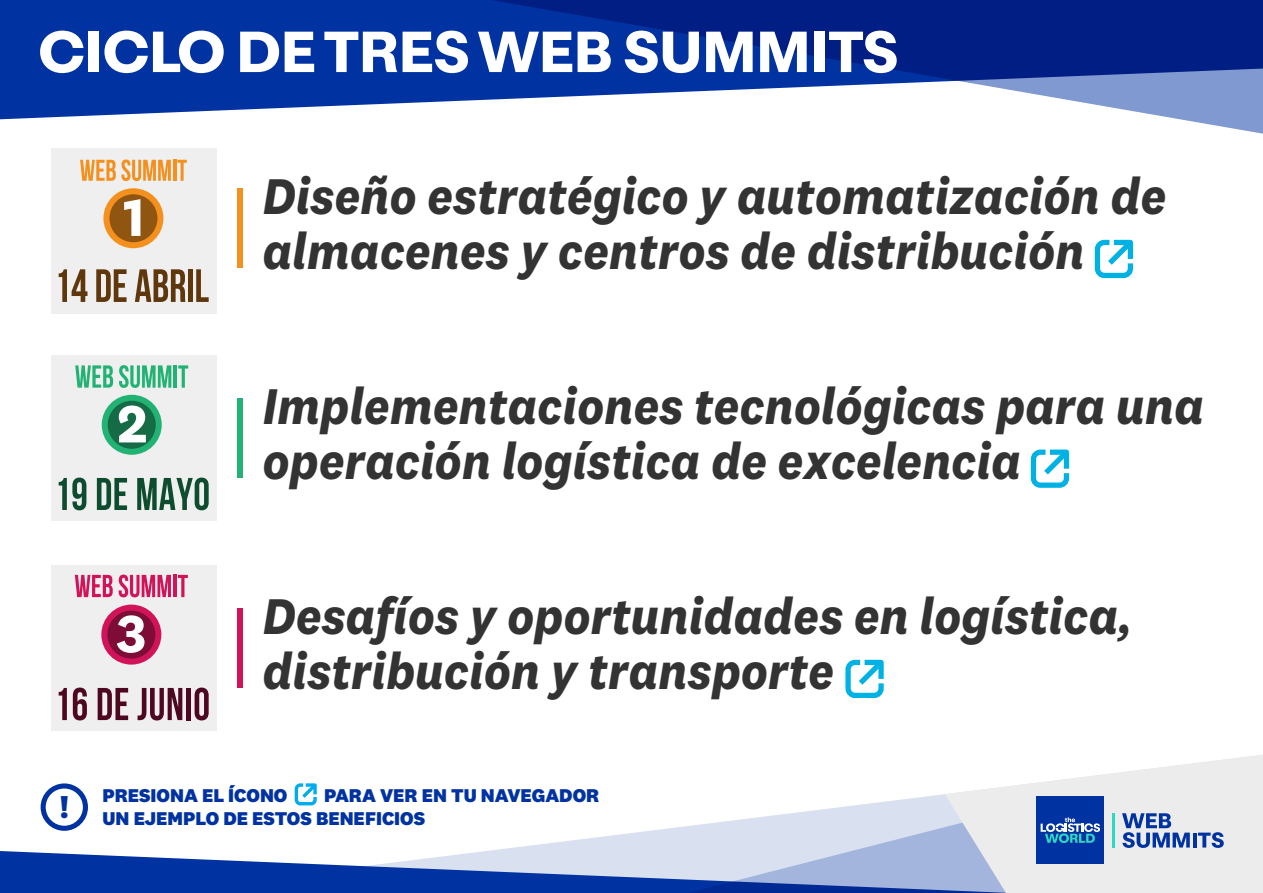
<style>
.page{position:relative;width:1263px;height:893px;background:#fff}
.page>*{position:absolute;margin:0;border:0;box-sizing:border-box;transform-origin:0 0}
.t1{font:italic 700 52.05px/54.9px "National 2";letter-spacing:.01em;color:#333;scale:.92 1}
.t2{font:700 51.75px "Oldschool Grotesk";color:#fff}
.t3{font:700 32.85px "National 2";color:#0033a1}
.t4{font:800 19.2px/23.7px "National 2";color:#0033a1}
</style>
<div class="page">
<div style="left:51px;top:148px;width:165px;height:165px;background:#efefef"></div>
<div style="left:51px;top:355px;width:165px;height:165px;background:#efefef"></div>
<div style="left:51px;top:565px;width:165px;height:165px;background:#efefef"></div>
<svg style="left:0;top:851px;width:135px;height:42px;background:#1140a7"></svg>
<svg style="left:135px;top:794px;width:810px;height:99px"></svg>
<svg style="left:0;top:0;width:368px;height:120px;background:#1140a7"></svg>
<svg style="left:368px;top:0;width:895px;height:134px"></svg>
<div style="left:237px;top:188px;width:5px;height:79px;background:#f4901e"></div>
<div style="left:237px;top:398px;width:5px;height:79px;background:#22b273"></div>
<div style="left:237px;top:608px;width:5px;height:79px;background:#d1145a"></div>
<svg style="left:1030px;top:449px;width:40px;height:39px"></svg>
<svg style="left:1094px;top:239px;width:40px;height:40px"></svg>
<svg style="left:845px;top:659px;width:39px;height:40px"></svg>
<svg style="left:945px;top:755px;width:318px;height:138px;background:#cbd3e4"></svg>
<svg style="left:293px;top:783px;width:27px;height:24px"></svg>
<svg style="left:80px;top:160px;width:91px;height:21px"></svg>
<hr style="left:173px;top:160px;width:3px;height:21px;background:#f4901e">
<svg style="left:177px;top:160px;width:10px;height:21px"></svg>
<svg style="left:59px;top:269px;width:28px;height:33px"></svg>
<svg style="left:96px;top:269px;width:31px;height:33px"></svg>
<svg style="left:135px;top:269px;width:51px;height:33px"></svg>
<div style="left:188px;top:269px;width:5px;height:33px;background:#5f370c"></div>
<svg style="left:196px;top:269px;width:13px;height:33px"></svg>
<div style="left:103px;top:188px;width:60px;height:60px;background:#f4901e;border-radius:50%"></div>
<div style="left:109px;top:194px;width:48px;height:48px;background:#915512;border-radius:50%"></div>
<svg style="left:124px;top:199px;width:16px;height:37px"></svg>
<svg style="left:59px;top:478px;width:27px;height:32px"></svg>
<svg style="left:97px;top:478px;width:30px;height:32px"></svg>
<svg style="left:137px;top:478px;width:72px;height:32px"></svg>
<svg style="left:75px;top:365px;width:38px;height:23px"></svg>
<svg style="left:119px;top:365px;width:52px;height:23px"></svg>
<hr style="left:174px;top:365px;width:3px;height:23px;background:#22b273">
<svg style="left:178px;top:365px;width:10px;height:23px"></svg>
<div style="left:102px;top:395px;width:60px;height:60px;background:#22b273;border-radius:50%"></div>
<div style="left:108px;top:401px;width:48px;height:48px;background:#146b45;border-radius:50%"></div>
<svg style="left:119px;top:405px;width:27px;height:37px"></svg>
<svg style="left:59px;top:688px;width:8px;height:32px"></svg>
<svg style="left:73px;top:688px;width:14px;height:32px"></svg>
<svg style="left:98px;top:688px;width:30px;height:32px"></svg>
<svg style="left:138px;top:688px;width:44px;height:32px"></svg>
<div style="left:186px;top:688px;width:5px;height:32px;background:#540824"></div>
<svg style="left:195px;top:688px;width:14px;height:32px"></svg>
<svg style="left:75px;top:575px;width:38px;height:22px"></svg>
<svg style="left:119px;top:575px;width:52px;height:22px"></svg>
<hr style="left:173px;top:575px;width:3px;height:22px;background:#d1145a">
<svg style="left:178px;top:575px;width:10px;height:22px"></svg>
<div style="left:101px;top:605px;width:60px;height:60px;background:#d1145a;border-radius:50%"></div>
<div style="left:107px;top:611px;width:48px;height:48px;background:#7d0c36;border-radius:50%"></div>
<svg style="left:117px;top:615px;width:28px;height:38px"></svg>
<svg style="left:40px;top:730px;width:152px;height:100px"></svg>
<p class="t2" style="left:38px;top:24px;width:861px">CICLO DE TRES WEB SUMMITS</p>
<p class="t1" style="left:263px;top:168px;width:983px">Diseño estratégico y automatización de almacenes y centros de distribución</p>
<p class="t1" style="left:263px;top:378px;width:1024px">Implementaciones tecnológicas para una operación logística de excelencia</p>
<p class="t3" style="left:60px;top:787px;width:11px">!</p>
<p class="t1" style="left:263px;top:588px;width:946px">Desafíos y oportunidades en logística, distribución y transporte</p>
<p class="t4" style="left:103px;top:783px;width:186px">PRESIONA EL ÍCONO</p>
<p class="t4" style="left:103px;top:783px;width:498px;text-indent:222px">PARA VER EN TU NAVEGADOR<br>UN EJEMPLO DE ESTOS BENEFICIOS</p>
</div>
